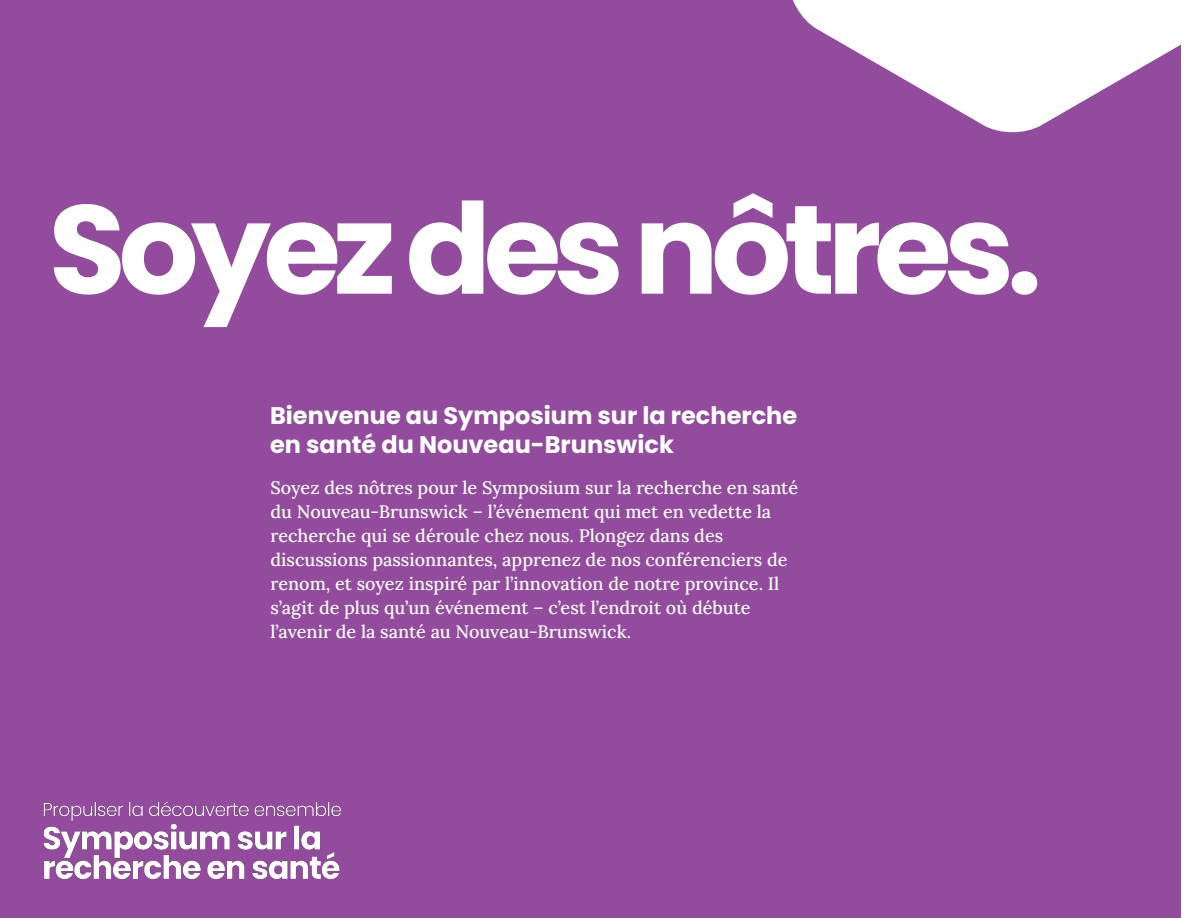
<style>
.page{position:relative;width:1188px;height:918px;background:#fff}
.page>*{position:absolute;margin:0;border:0;box-sizing:border-box;transform-origin:0 0}
.t1{font:700 126px "Poppins";letter-spacing:-.06em;color:#fff}
.t2{font:700 24px/28.8px "Poppins";color:#fff}
.t3{font:500 18px/24px "Lora";color:#fff}
</style>
<div class="page">
<div style="left:0;top:0;width:1181px;height:918px;background:#924b9d"></div>
<svg style="left:793px;top:0;width:388px;height:133px;fill:#fff"></svg>
<img style="left:43px;top:801px;width:299px;height:78px">
<p class="t1" style="left:49px;top:177px;width:995px">Soyez des nôtres.</p>
<p class="t2" style="left:270px;top:402px;width:529px">Bienvenue au Symposium sur la recherche en santé du Nouveau-Brunswick</p>
<p class="t3" style="left:271px;top:474px;width:529px">Soyez des nôtres pour le Symposium sur la recherche en santé du Nouveau-Brunswick – l’événement qui met en vedette la recherche qui se déroule chez nous. Plongez dans des discussions passionnantes, apprenez de nos conférenciers de renom, et soyez inspiré par l’innovation de notre province. Il s’agit de plus qu’un événement – c’est l’endroit où débute l’avenir de la santé au Nouveau-Brunswick.</p>
</div>
